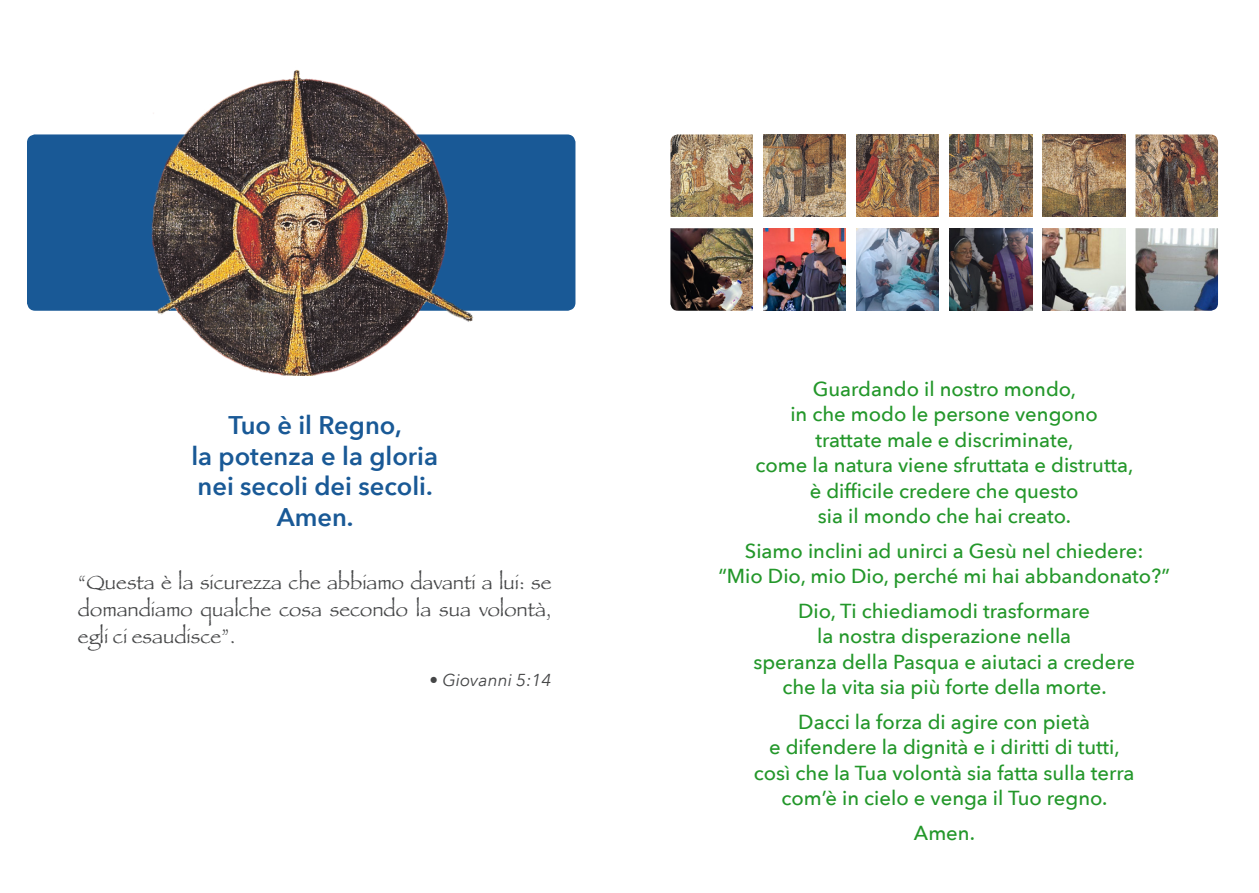
<style>
.page{position:relative;width:1259px;height:893px;background:#fff}
.page>*{position:absolute;margin:0;border:0;box-sizing:border-box;transform-origin:0 0}
.t1{font:600 25.5px "Avenir Next";color:#195996}
.Prayer{font:500 20.25px "Avenir Next";color:#23972a}
.t2{font:20.25px/27px "Papyrus";color:#454647;text-align:justify}
.t3{font:italic 17.25px "Avenir Next";color:#454647}
</style>
<div class="page">
<div style="left:28px;top:135px;width:547px;height:175px;background:#195996;border-radius:8px"></div>
<div style="left:27px;top:134px;width:548px;height:177px;border:2px solid #195996;border-radius:8px"></div>
<img style="left:149px;top:70px;width:331px;height:305px">
<img style="left:1135px;top:134px;width:83px;height:83px">
<img style="left:1042px;top:134px;width:83px;height:83px">
<img style="left:949px;top:134px;width:83px;height:83px">
<img style="left:856px;top:134px;width:83px;height:83px">
<img style="left:763px;top:134px;width:83px;height:83px">
<img style="left:670px;top:134px;width:83px;height:83px">
<img style="left:1135px;top:228px;width:83px;height:83px">
<img style="left:1042px;top:228px;width:83px;height:83px">
<img style="left:949px;top:228px;width:83px;height:83px">
<img style="left:856px;top:228px;width:83px;height:83px">
<img style="left:763px;top:228px;width:83px;height:83px">
<img style="left:670px;top:228px;width:83px;height:83px">
<p class="t1" style="left:228px;top:403px;width:175px">Tuo è il Regno,</p>
<p class="t1" style="left:191px;top:434px;width:248px">la potenza e la gloria</p>
<p class="t1" style="left:198px;top:465px;width:236px">nei secoli dei secoli.</p>
<p class="t1" style="left:277px;top:495px;width:78px">Amen.</p>
<p class="t2" style="left:78px;top:568px;width:475px">“Questa è la sicurezza che abbiamo davanti a lui: se domandiamo qualche cosa secondo la sua volontà, egli ci esaudisce”.</p>
<p class="t3" style="left:429px;top:665px;width:123px">• Giovanni 5:14</p>
<p class="Prayer" style="left:812px;top:371px;width:265px">Guardando il nostro mondo,</p>
<p class="Prayer" style="left:790px;top:397px;width:309px">in che modo le persone vengono</p>
<p class="Prayer" style="left:815px;top:422px;width:260px">trattate male e discriminate,</p>
<p class="Prayer" style="left:755px;top:448px;width:379px">come la natura viene sfruttata e distrutta,</p>
<p class="Prayer" style="left:809px;top:473px;width:270px">è difficile credere che questo</p>
<p class="Prayer" style="left:818px;top:499px;width:255px">sia il mondo che hai creato.</p>
<p class="Prayer" style="left:745px;top:533px;width:400px">Siamo inclini ad unirci a Gesù nel chiedere:</p>
<p class="Prayer" style="left:718px;top:559px;width:453px">“Mio Dio, mio Dio, perché mi hai abbandonato?”</p>
<p class="Prayer" style="left:798px;top:593px;width:293px">Dio, Ti chiediamodi trasformare</p>
<p class="Prayer" style="left:817px;top:619px;width:256px">la nostra disperazione nella</p>
<p class="Prayer" style="left:753px;top:644px;width:383px">speranza della Pasqua e aiutaci a credere</p>
<p class="Prayer" style="left:782px;top:670px;width:326px">che la vita sia più forte della morte.</p>
<p class="Prayer" style="left:798px;top:704px;width:293px">Dacci la forza di agire con pietà</p>
<p class="Prayer" style="left:769px;top:730px;width:352px">e difendere la dignità e i diritti di tutti,</p>
<p class="Prayer" style="left:754px;top:755px;width:382px">così che la Tua volontà sia fatta sulla terra</p>
<p class="Prayer" style="left:781px;top:781px;width:327px">com’è in cielo e venga il Tuo regno.</p>
<p class="Prayer" style="left:914px;top:815px;width:63px">Amen.</p>
</div>
